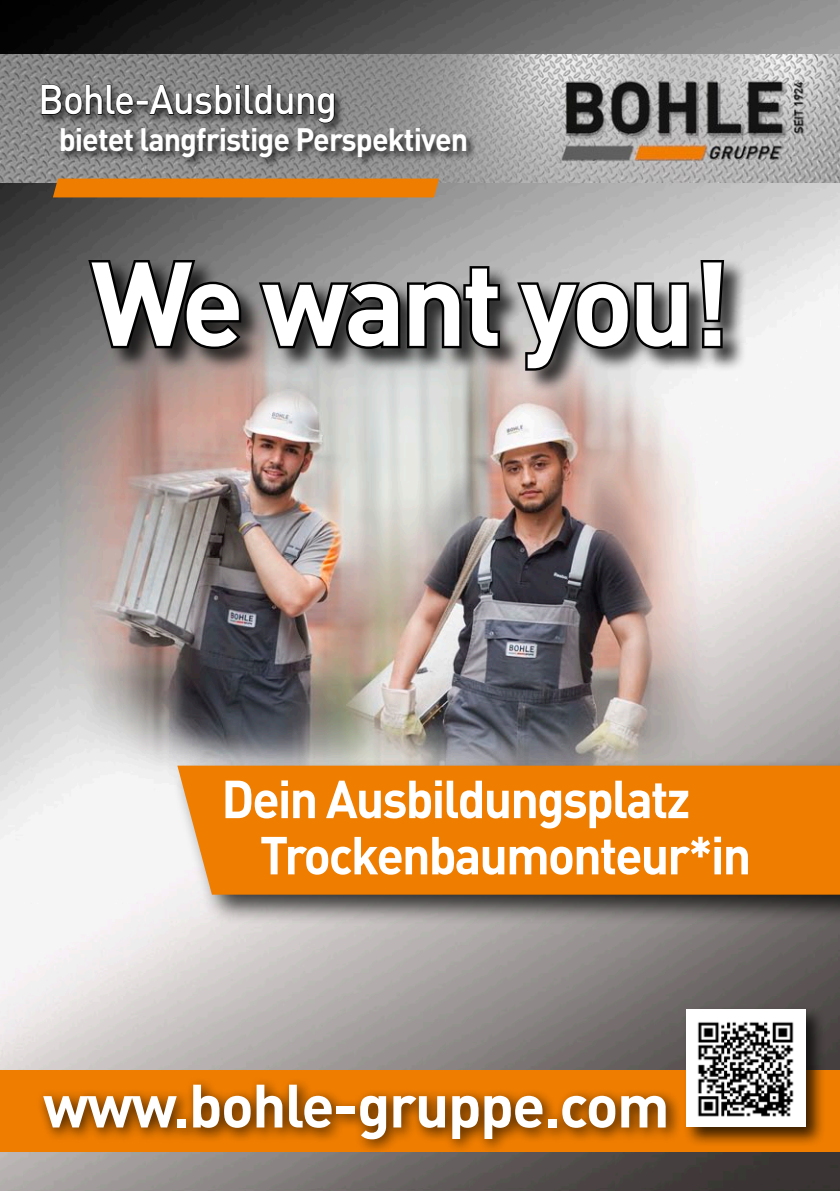
<style>
.page{position:relative;width:840px;height:1191px;background:#fff}
.page>*{position:absolute;margin:0;border:0;box-sizing:border-box;transform-origin:0 0}
.t1{font:700 117.2px "DIN";letter-spacing:-.04em;color:#fff}
.t2{font:700 60.2px "DIN";letter-spacing:-.025em;color:#fff}
.t3{font:700 52.6px/56.2px "DIN";letter-spacing:-.04em;color:#fff;scale:.95 1}
.t4{font:500 40.8px "DIN";letter-spacing:-.025em;color:#fff;scale:.95 1}
.t5{font:700 32px "DIN";letter-spacing:-.03em;color:#fff;scale:.95 1}
</style>
<div class="page">
<img style="left:0;top:0;width:839px;height:1191px">
<img style="left:0;top:54px;width:839px;height:129px">
<div style="left:89px;top:259px;width:658px;height:135px;background:#000;opacity:.75"></div>
<svg style="left:85px;top:256px;width:159px;height:95px;background:#393838"></svg>
<svg style="left:255px;top:264px;width:247px;height:87px;background:#515151"></svg>
<svg style="left:513px;top:278px;width:178px;height:95px;background:#6c6c6b"></svg>
<svg style="left:697px;top:257px;width:29px;height:94px;background:#606060"></svg>
<div style="left:0;top:1070px;width:839px;height:81px;background:#ef7d00"></div>
<div style="left:36px;top:1076px;width:646px;height:79px;background:#000;opacity:.75"></div>
<div style="left:682px;top:1005px;width:143px;height:142px;background:#000;opacity:.75"></div>
<div style="left:686px;top:1009px;width:119px;height:118px;background:#fff"></div>
<img style="left:697px;top:1022px;width:97px;height:95px">
<div style="left:172px;top:758px;width:667px;height:167px;background:#000;opacity:.75"></div>
<div style="left:177px;top:765px;width:662px;height:129px;background:#ef7d00"></div>
<div style="left:53px;top:178px;width:386px;height:19px;background:#ef7d00"></div>
<div style="left:39px;top:82px;width:305px;height:51px;background:#000;opacity:.75"></div>
<svg style="left:41px;top:85px;width:92px;height:30px;background:#4f4f4f"></svg>
<div style="left:136px;top:101px;width:12px;height:4px;border:1px solid #000"></div>
<svg style="left:149px;top:85px;width:185px;height:38px;background:#595959"></svg>
<div style="left:59px;top:126px;width:417px;height:41px;background:#000;opacity:.75"></div>
<p class="t4" style="left:38px;top:73px;width:316px">Bohle-Ausbildung</p>
<p class="t5" style="left:59px;top:118px;width:432px">bietet langfristige Perspektiven</p>
<h1 class="t1" style="left:91px;top:227px;width:640px">We want you!</h1>
<p class="t3" style="left:260px;top:768px;width:518px;text-indent:-38px">Dein Ausbildungsplatz<br>Trockenbaumonteur*in</p>
<p class="t2" style="left:43px;top:1066px;width:628px">www.bohle-gruppe.com</p>
</div>
